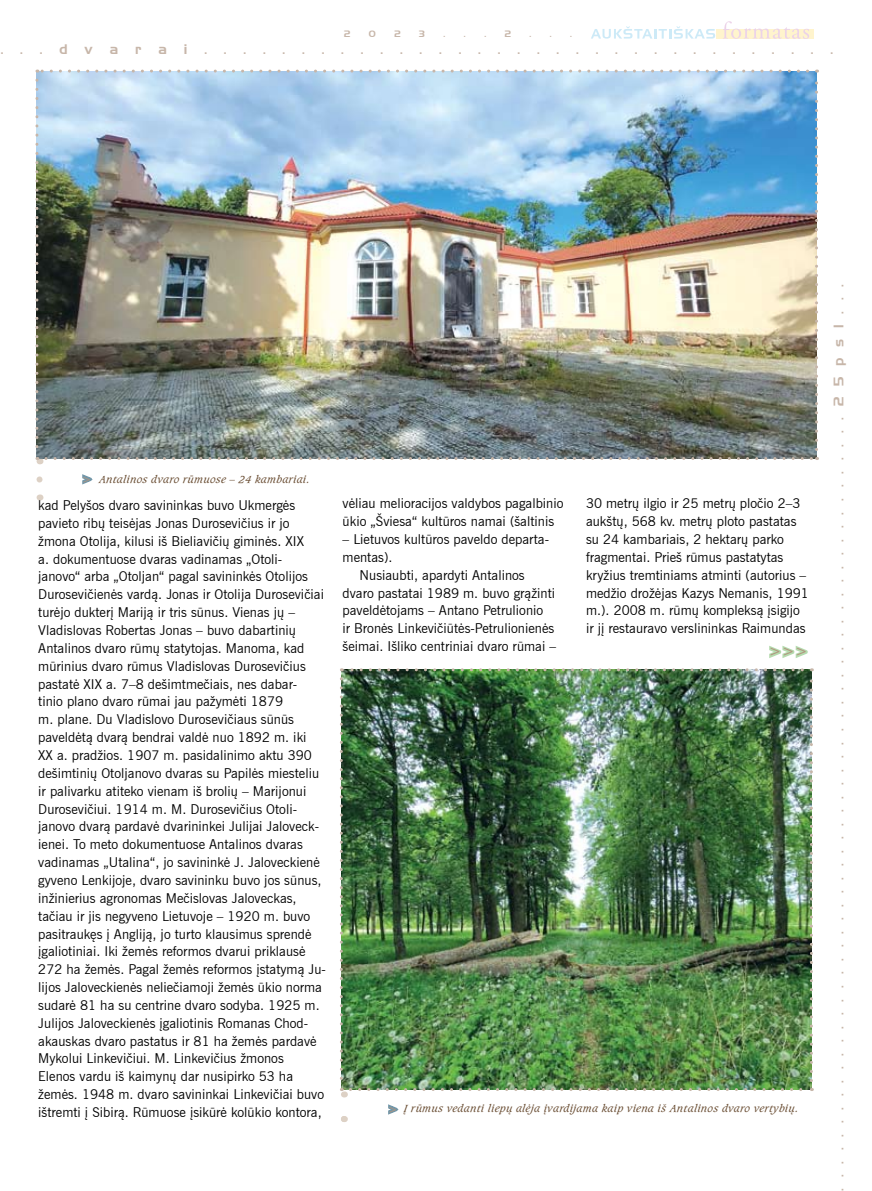
<style>
.page{position:relative;width:872px;height:1191px;background:#fff}
.page>*{position:absolute;margin:0;border:0;box-sizing:border-box;transform-origin:0 0}
.t1{font:15px "Caxton TL";color:#b1957e}
.t2{font:13.5px "Handel Gothic TL";letter-spacing:.805em;color:#c7b6a9}
.t3{font:13.35px/17.9px "News Gothic TL";color:#000}
.t4{font:italic 10.95px "Caxton TL";letter-spacing:.025em;color:#6c5036}
.t5{font:italic 10.95px "Caxton TL";color:#b1957e}
.t6{font:9px "Handel Gothic TL";color:#c7b6a9}
</style>
<div class="page">
<div style="left:716px;top:29px;width:98px;height:10px;background:#fff4cd"></div>
<svg style="left:591px;top:26px;width:124px;height:13px"></svg>
<svg style="left:723px;top:21px;width:86px;height:18px"></svg>
<svg style="left:82px;top:474px;width:11px;height:11px"></svg>
<svg style="left:37px;top:479px;width:6px;height:4px"></svg>
<svg style="left:769px;top:646px;width:39px;height:12px"></svg>
<img style="left:35px;top:70px;width:783px;height:394px">
<img style="left:340px;top:668px;width:473px;height:454px">
<p class="t6" style="left:344px;top:28px;width:8px">2</p>
<p class="t6" style="left:369px;top:28px;width:8px">0</p>
<p class="t6" style="left:394px;top:28px;width:8px">2</p>
<p class="t6" style="left:419px;top:28px;width:7px">3</p>
<p class="t6" style="left:443px;top:28px;width:3px">.</p>
<p class="t6" style="left:464px;top:28px;width:3px">.</p>
<p class="t6" style="left:484px;top:28px;width:3px">.</p>
<p class="t6" style="left:505px;top:28px;width:8px">2</p>
<p class="t6" style="left:529px;top:28px;width:3px">.</p>
<p class="t6" style="left:550px;top:28px;width:3px">.</p>
<p class="t6" style="left:570px;top:28px;width:3px">.</p>
<p class="t2" style="left:1px;top:41px;width:4px">.</p>
<p class="t2" style="left:20px;top:41px;width:4px">.</p>
<p class="t2" style="left:40px;top:41px;width:4px">.</p>
<p class="t2" style="left:59px;top:41px;width:10px">d</p>
<p class="t2" style="left:85px;top:41px;width:10px">v</p>
<p class="t2" style="left:110px;top:41px;width:10px">a</p>
<p class="t2" style="left:135px;top:41px;width:8px">r</p>
<p class="t2" style="left:158px;top:41px;width:10px">a</p>
<p class="t2" style="left:184px;top:41px;width:5px">i</p>
<p class="t2" style="left:204px;top:41px;width:4px">.</p>
<p class="t2" style="left:224px;top:41px;width:4px">.</p>
<p class="t2" style="left:243px;top:41px;width:4px">.</p>
<p class="t2" style="left:263px;top:41px;width:4px">.</p>
<p class="t2" style="left:283px;top:41px;width:4px">.</p>
<p class="t2" style="left:302px;top:41px;width:4px">.</p>
<p class="t2" style="left:322px;top:41px;width:4px">.</p>
<p class="t2" style="left:341px;top:41px;width:4px">.</p>
<p class="t2" style="left:361px;top:41px;width:4px">.</p>
<p class="t2" style="left:380px;top:41px;width:4px">.</p>
<p class="t2" style="left:400px;top:41px;width:4px">.</p>
<p class="t2" style="left:419px;top:41px;width:4px">.</p>
<p class="t2" style="left:439px;top:41px;width:4px">.</p>
<p class="t2" style="left:459px;top:41px;width:4px">.</p>
<p class="t2" style="left:478px;top:41px;width:4px">.</p>
<p class="t2" style="left:498px;top:41px;width:4px">.</p>
<p class="t2" style="left:517px;top:41px;width:4px">.</p>
<p class="t2" style="left:537px;top:41px;width:4px">.</p>
<p class="t2" style="left:556px;top:41px;width:4px">.</p>
<p class="t2" style="left:576px;top:41px;width:4px">.</p>
<p class="t2" style="left:595px;top:41px;width:4px">.</p>
<p class="t2" style="left:615px;top:41px;width:4px">.</p>
<p class="t2" style="left:635px;top:41px;width:4px">.</p>
<p class="t2" style="left:654px;top:41px;width:4px">.</p>
<p class="t2" style="left:674px;top:41px;width:4px">.</p>
<p class="t2" style="left:693px;top:41px;width:4px">.</p>
<p class="t2" style="left:713px;top:41px;width:4px">.</p>
<p class="t2" style="left:732px;top:41px;width:4px">.</p>
<p class="t2" style="left:752px;top:41px;width:4px">.</p>
<p class="t2" style="left:772px;top:41px;width:4px">.</p>
<p class="t2" style="left:791px;top:41px;width:4px">.</p>
<p class="t2" style="left:811px;top:41px;width:4px">.</p>
<p class="t2" style="left:830px;top:41px;width:4px">.</p>
<p class="t5" style="left:82px;top:472px;width:11px">&gt;</p>
<p class="t4" style="left:99px;top:472px;width:212px">Antalinos dvaro rūmuose – 24 kambariai.</p>
<p class="t3" style="left:586px;top:494px;width:224px">30 metrų ilgio ir 25 metrų pločio 2–3 aukštų, 568 kv. metrų ploto pastatas su 24 kambariais, 2 hektarų parko fragmentai. Prieš rūmus pastatytas kryžius tremtiniams atminti (autorius – medžio drožėjas Kazys Nemanis, 1991 m.). 2008 m. rūmų kompleksą įsigijo ir jį restauravo verslininkas Raimundas</p>
<p class="t3" style="left:38px;top:496px;width:289px">kad Pelyšos dvaro savininkas buvo Ukmergės pavieto ribų teisėjas Jonas Durosevičius ir jo žmona Otolija, kilusi iš Bieliavičių giminės. XIX<br>a. dokumentuose dvaras vadinamas „Otoli&shy;janovo“ arba „Otoljan“ pagal savininkės Otolijos Durosevičienės vardą. Jonas ir Otolija Durosevičiai turėjo dukterį Mariją ir tris sūnus. Vienas jų – Vladislovas Robertas Jonas – buvo dabartinių Antalinos dvaro rūmų statytojas. Manoma, kad mūrinius dvaro rūmus Vladislovas Durosevičius pastatė XIX a. 7–8 dešimtmečiais, nes dabar-<br>tinio plano dvaro rūmai jau pažymėti 1879<br>m. plane. Du Vladislovo Durosevičiaus sūnūs paveldėtą dvarą bendrai valdė nuo 1892 m. iki<br>XX a. pradžios. 1907 m. pasidalinimo aktu 390 dešimtinių Otoljanovo dvaras su Papilės miesteliu ir palivarku atiteko vienam iš brolių – Marijonui Durosevičiui. 1914 m. M. Durosevičius Otoli&shy;janovo dvarą pardavė dvarininkei Julijai Jaloveck&shy;ienei. To meto dokumentuose Antalinos dvaras vadinamas „Utalina“, jo savininkė J. Jaloveckienė gyveno Lenkijoje, dvaro savininku buvo jos sūnus, inžinierius agronomas Mečislovas Jaloveckas, tačiau ir jis negyveno Lietuvoje – 1920 m. buvo pasitraukęs į Angliją, jo turto klausimus sprendė įgaliotiniai. Iki žemės reformos dvarui priklausė 272 ha žemės. Pagal žemės reformos įstatymą Ju&shy;lijos Jaloveckienės neliečiamoji žemės ūkio norma sudarė 81 ha su centrine dvaro sodyba. 1925 m.<br>Julijos Jaloveckienės įgaliotinis Romanas Chod&shy;akauskas dvaro pastatus ir 81 ha žemės pardavė Mykolui Linkevičiui. M. Linkevičius žmonos<br>Elenos vardu iš kaimynų dar nusipirko 53 ha žemės. 1948 m. dvaro savininkai Linkevičiai buvo ištremti į Sibirą. Rūmuose įsikūrė kolūkio kontora,</p>
<p class="t3" style="left:342px;top:494px;width:222px">vėliau melioracijos valdybos pagalbinio ūkio „Šviesa“ kultūros namai (šaltinis</p>
<p class="t3" style="left:342px;top:530px;width:208px">– Lietuvos kultūros paveldo departa-</p>
<p class="t3" style="left:342px;top:548px;width:51px">mentas).</p>
<p class="t3" style="left:359px;top:566px;width:167px">Nusiaubti, apardyti Antalinos</p>
<p class="t3" style="left:342px;top:584px;width:214px">dvaro pastatai 1989 m. buvo grąžinti</p>
<p class="t3" style="left:342px;top:601px;width:202px">paveldėtojams – Antano Petrulionio</p>
<p class="t3" style="left:342px;top:619px;width:213px">ir Bronės Linkevičiūtės-Petrulionienės</p>
<p class="t3" style="left:342px;top:637px;width:215px">šeimai. Išliko centriniai dvaro rūmai –</p>
<p class="t1" style="left:768px;top:642px;width:40px">&gt;&gt;&gt;</p>
<p class="t4" style="left:404px;top:1101px;width:396px">Į rūmus vedanti liepų alėja įvardijama kaip viena iš Antalinos dvaro vertybių.</p>
<p class="t5" style="left:388px;top:1102px;width:11px">&gt;</p>
<p class="t2" style="left:830px;top:1190px;width:908px;rotate:-90deg">..........................................................25psl...</p>
</div>
